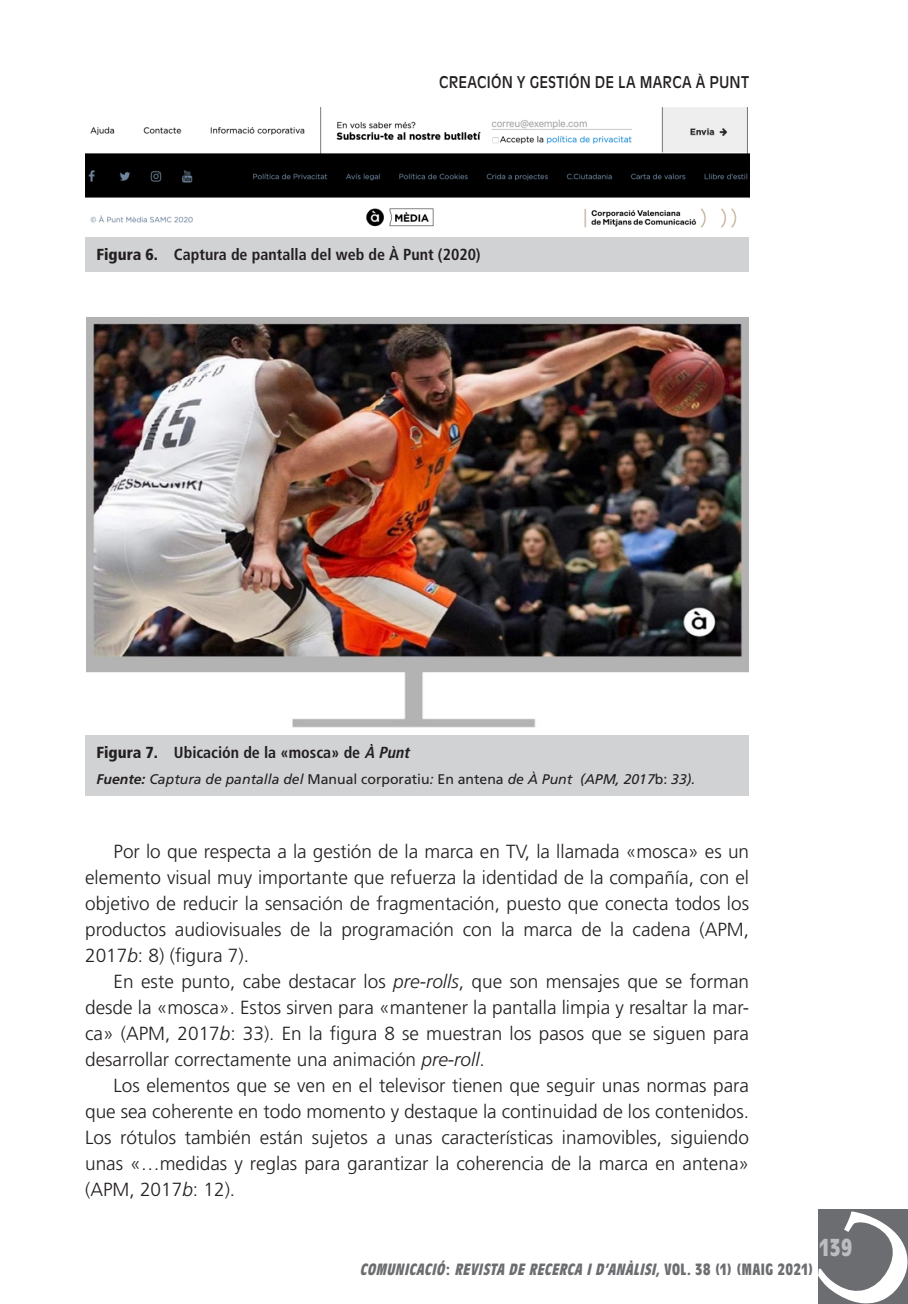
<style>
.page{position:relative;width:908px;height:1304px;background:#fff}
.page>*{position:absolute;margin:0;border:0;box-sizing:border-box;transform-origin:0 0}
.t1{font:700 condensed 24px "Antique Olive Std";color:#bcbdc0}
._0_Text{font:300 19px/26px "Frutiger LT Std";color:#231f20;text-align:justify}
._0_Figura_Gràfics1{font:700 condensed 16px "Frutiger";color:#231f20}
.t2{font:italic 700 condensed 16px "Antique Olive Std";color:#6c6d70}
.t3{font:16px "Antique Olive Std";letter-spacing:.015em;color:#231f20;scale:.9 1}
._0_NOTAS_grafics2{font:italic 14px "Frutiger LT Std";color:#231f20}
.s1{font-weight:900}
.s2{font-style:italic}
.s3{font-weight:700}
.s4{font-style:normal}
</style>
<div class="page">
<img style="left:85px;top:108px;width:663px;height:120px">
<div style="left:85px;top:237px;width:663px;height:34px;background:#d1d2d4"></div>
<img style="left:86px;top:318px;width:661px;height:409px">
<div style="left:85px;top:735px;width:663px;height:60px;background:#d1d2d4"></div>
<div style="left:818px;top:1209px;width:90px;height:95px;background:#6c6d70"></div>
<p class="t3" style="left:439px;top:73px;width:346px">CREACIÓN Y GESTIÓN DE LA MARCA À PUNT</p>
<p class="_0_Figura_Gràfics1" style="left:96px;top:245px;width:385px"><span class="s1">Figura 6.</span> Captura de pantalla del web de À Punt (2020)</p>
<p class="_0_Figura_Gràfics1" style="left:96px;top:743px;width:318px"><span class="s1">Figura 7.</span> Ubicación de la «mosca» de <span class="s2">À Punt</span></p>
<p class="_0_NOTAS_grafics2" style="left:96px;top:771px;width:600px"><span class="s3">Fuente:</span> Captura de pantalla del <span class="s4">Manual corporatiu</span>: <span class="s4">En antena</span> de À Punt (APM, 2017<span class="s4">b:</span> 33).</p>
<p class="_0_Text" style="left:85px;top:838px;width:665px;text-indent:28px">Por lo que respecta a la gestión de la marca en TV, la llamada «mosca» es un elemento visual muy importante que refuerza la identidad de la compañía, con el objetivo de reducir la sensación de fragmentación, puesto que conecta todos los productos audiovisuales de la programación con la marca de la cadena (APM, 2017<span class="s2">b</span>: 8) (figura 7).</p>
<p class="_0_Text" style="left:85px;top:968px;width:665px;text-indent:28px">En este punto, cabe destacar los <span class="s2">pre-rolls</span>, que son mensajes que se forman desde la «mosca». Estos sirven para «mantener la pantalla limpia y resaltar la mar&shy;ca» (APM, 2017<span class="s2">b</span>: 33). En la figura 8 se muestran los pasos que se siguen para desarrollar correctamente una animación <span class="s2">pre-roll</span>.</p>
<p class="_0_Text" style="left:85px;top:1072px;width:665px;text-indent:28px">Los elementos que se ven en el televisor tienen que seguir unas normas para que sea coherente en todo momento y destaque la continuidad de los contenidos.<br>Los rótulos también están sujetos a unas características inamovibles, siguiendo unas «…medidas y reglas para garantizar la coherencia de la marca en antena» (APM, 2017<span class="s2">b</span>: 12).</p>
<p class="t1" style="left:819px;top:1234px;width:34px">139</p>
<p class="t2" style="left:359px;top:1261px;width:454px">COMUNICACIÓ<span class="s4">:</span> REVISTA DE RECERCA ID’ANÀLISI,<span class="s4">V O L . 3 8 ( 1 ) ( M A I G 2 0 2 1 )</span></p>
</div>
